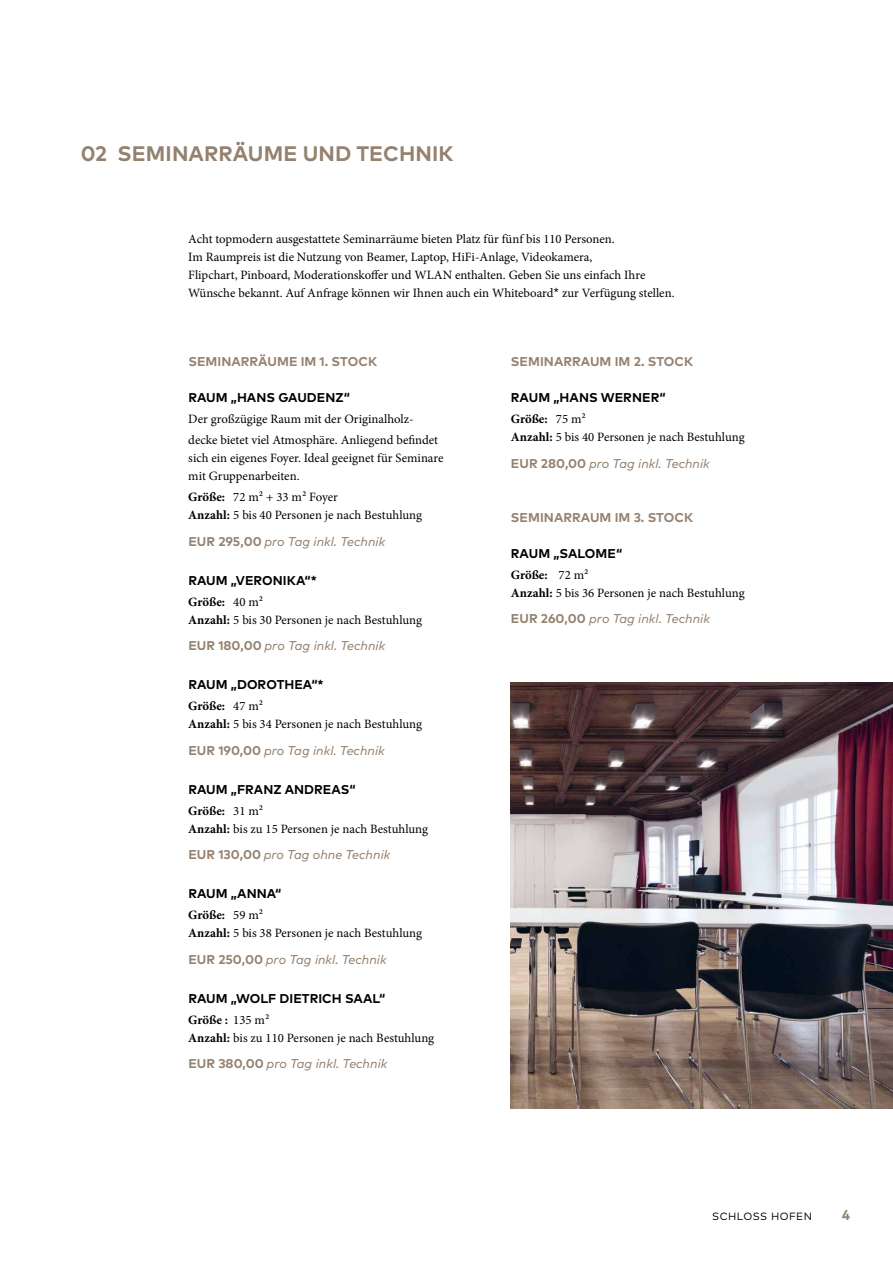
<style>
.page{position:relative;width:893px;height:1263px;background:#fff}
.page>*{position:absolute;margin:0;border:0;box-sizing:border-box;transform-origin:0 0}
.t1{font:700 21px "Mark Pro";letter-spacing:.005em;color:#94816f}
.t2{font:700 14.25px "Mark Pro";color:#94816f}
.t3{font:12.75px/18px "Minion Pro";color:#000}
.t4{font:italic 12.75px "Mark Pro";color:#94816f}
.t5{font:700 12.75px "Mark Pro";letter-spacing:.005em;color:#000}
.t6{font:700 12.75px "Mark Pro";letter-spacing:.005em;color:#94816f}
.t7{font:10.5px "Mark Pro";letter-spacing:.045em;color:#000}
.s1{font-family:"Mark Pro"}
.s2{font-weight:700}
.s3{font-weight:700;font-style:normal}
</style>
<div class="page">
<img style="left:511px;top:682px;width:382px;height:426px">
<h1 class="t1" style="left:81px;top:138px;width:374px">02 SEMINARRÄUME UND TECHNIK</h1>
<p class="t3" style="left:188px;top:230px;width:488px">Acht topmodern ausgestattete Seminarräume bieten Platz für fünf bis 110 Personen.<br>Im Raumpreis ist die Nutzung von Beamer, Laptop, HiFi-Anlage, Videokamera,<br>Flipchart, Pinboard, Moderationskoffer und WLAN enthalten. Geben Sie uns einfach Ihre Wünsche bekannt. Auf Anfrage können wir Ihnen auch ein Whiteboard<span class="s1">*</span> zur Verfügung stellen.</p>
<p class="t6" style="left:188px;top:352px;width:190px">SEMINARRÄUME IM 1. STOCK</p>
<p class="t5" style="left:188px;top:388px;width:163px">RAUM „HANS GAUDENZ“</p>
<p class="t3" style="left:188px;top:409px;width:251px;line-height:21px">Der großzügige Raum mit der Originalholz&shy;decke bietet viel Atmosphäre. Anliegend befindet</p>
<p class="t3" style="left:188px;top:449px;width:257px">sich ein eigenes Foyer. Ideal geeignet für Seminare mit Gruppenarbeiten.</p>
<p class="t3" style="left:188px;top:488px;width:235px"><span class="s2">Größe:</span> 72 m² + 33 m² Foyer<br><span class="s2">Anzahl:</span> 5 bis 40 Personen je nach Bestuhlung</p>
<p class="t4" style="left:188px;top:532px;width:198px"><span class="s3">EUR 295,00</span> pro Tag inkl. Technik</p>
<p class="t5" style="left:188px;top:571px;width:130px">RAUM „VERONIKA“*</p>
<p class="t3" style="left:188px;top:593px;width:235px"><span class="s2">Größe:</span> 40 m²<br><span class="s2">Anzahl:</span> 5 bis 30 Personen je nach Bestuhlung</p>
<p class="t4" style="left:188px;top:636px;width:199px"><span class="s3">EUR 180,00</span> pro Tag inkl. Technik</p>
<p class="t5" style="left:188px;top:675px;width:137px">RAUM „DOROTHEA“*</p>
<p class="t3" style="left:188px;top:697px;width:235px"><span class="s2">Größe:</span> 47 m²<br><span class="s2">Anzahl:</span> 5 bis 34 Personen je nach Bestuhlung</p>
<p class="t4" style="left:188px;top:741px;width:198px"><span class="s3">EUR 190,00</span> pro Tag inkl. Technik</p>
<p class="t5" style="left:188px;top:780px;width:169px">RAUM „FRANZ ANDREAS“</p>
<p class="t3" style="left:188px;top:802px;width:241px"><span class="s2">Größe:</span> 31 m²<br><span class="s2">Anzahl:</span> bis zu 15 Personen je nach Bestuhlung</p>
<p class="t4" style="left:188px;top:845px;width:204px"><span class="s3">EUR 130,00</span> pro Tag ohne Technik</p>
<p class="t5" style="left:188px;top:884px;width:95px">RAUM „ANNA“</p>
<p class="t3" style="left:188px;top:906px;width:235px"><span class="s2">Größe:</span> 59 m²<br><span class="s2">Anzahl:</span> 5 bis 38 Personen je nach Bestuhlung</p>
<p class="t4" style="left:188px;top:950px;width:200px"><span class="s3">EUR 250,00</span> pro Tag inkl. Technik</p>
<p class="t5" style="left:188px;top:989px;width:198px">RAUM „WOLF DIETRICH SAAL“</p>
<p class="t3" style="left:188px;top:1011px;width:247px"><span class="s2">Größe :</span> 135 m²<br><span class="s2">Anzahl:</span> bis zu 110 Personen je nach Bestuhlung</p>
<p class="t4" style="left:188px;top:1054px;width:201px"><span class="s3">EUR 380,00</span> pro Tag inkl. Technik</p>
<p class="t6" style="left:511px;top:352px;width:184px">SEMINARRAUM IM 2. STOCK</p>
<p class="t5" style="left:511px;top:388px;width:156px">RAUM „HANS WERNER“</p>
<p class="t3" style="left:511px;top:410px;width:235px"><span class="s2">Größe:</span> 75 m²<br><span class="s2">Anzahl:</span> 5 bis 40 Personen je nach Bestuhlung</p>
<p class="t4" style="left:511px;top:454px;width:200px"><span class="s3">EUR 280,00</span> pro Tag inkl. Technik</p>
<p class="t6" style="left:511px;top:508px;width:184px">SEMINARRAUM IM 3. STOCK</p>
<p class="t5" style="left:511px;top:544px;width:113px">RAUM „SALOME“</p>
<p class="t3" style="left:511px;top:566px;width:235px"><span class="s2">Größe:</span> 72 m²<br><span class="s2">Anzahl:</span> 5 bis 36 Personen je nach Bestuhlung</p>
<p class="t4" style="left:511px;top:609px;width:201px"><span class="s3">EUR 260,00</span> pro Tag inkl. Technik</p>
<p class="t7" style="left:712px;top:1209px;width:101px">SCHLOSS HOFEN</p>
<p class="t2" style="left:842px;top:1204px;width:10px">4</p>
</div>
